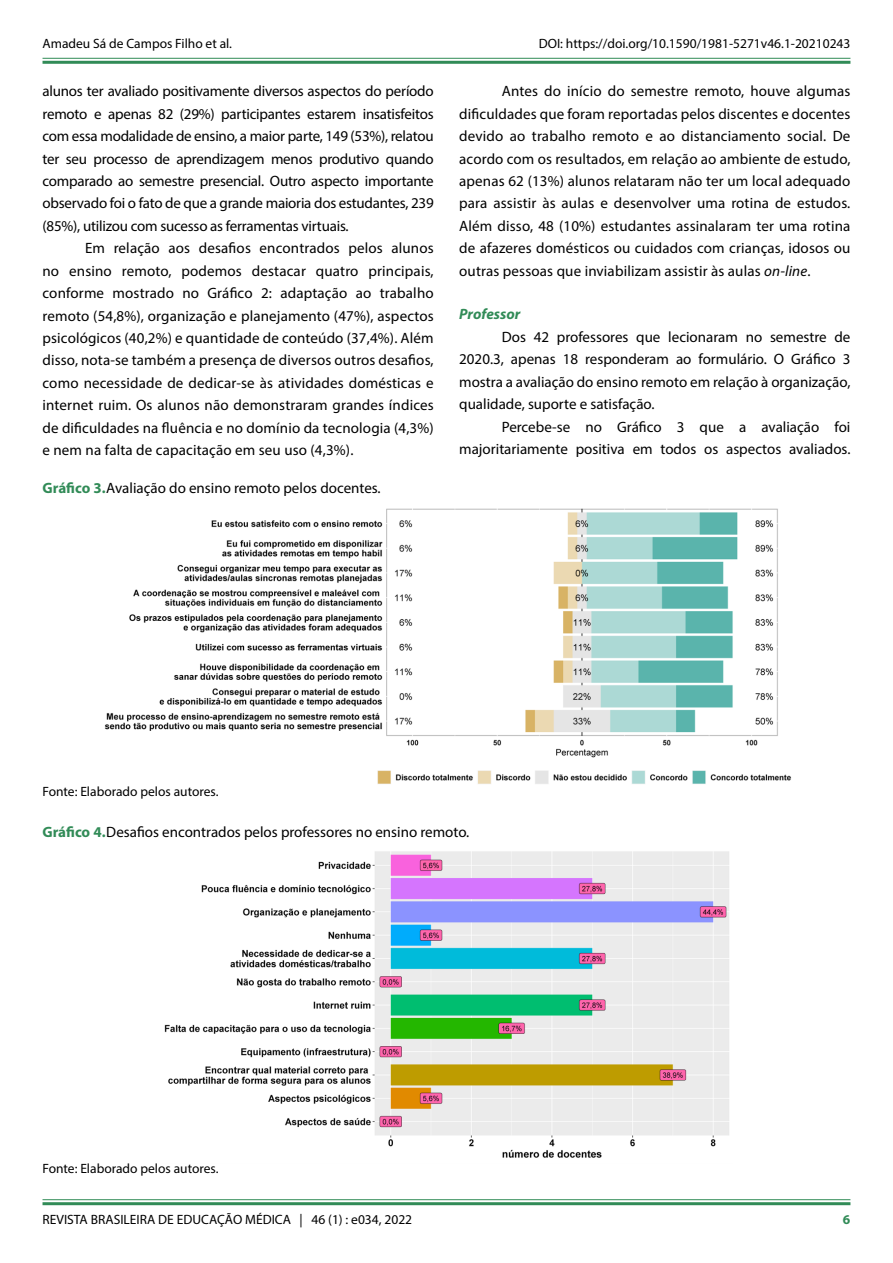
<style>
.page{position:relative;width:893px;height:1263px;background:#fff}
.page>*{position:absolute;margin:0;border:0;box-sizing:border-box;transform-origin:0 0}
.t1{font:15px/22.5px "Myriad Pro";color:#000;text-align:justify}
.t2{font:italic 700 15px "Myriad Pro";color:#318b57}
.t3{font:13.5px "Myriad Pro";color:#000}
.t4{font:700 13.5px "Myriad Pro";color:#318b57}
.s1{font-weight:700;color:#318b57}
.s2{font-style:italic}
</style>
<div class="page">
<hr style="left:43px;top:1199px;width:807px;height:1px;background:#318b57">
<hr style="left:43px;top:1202px;width:807px;height:3px;background:#318b57">
<hr style="left:43px;top:58px;width:807px;height:1px;background:#318b57">
<hr style="left:43px;top:61px;width:807px;height:3px;background:#318b57">
<img style="left:105px;top:508px;width:686px;height:276px">
<img style="left:164px;top:851px;width:565px;height:307px">
<p class="t3" style="left:43px;top:35px;width:191px">Amadeu Sá de Campos Filho et al.</p>
<p class="t3" style="left:539px;top:35px;width:313px">DOI: https://doi.org/10.1590/1981-5271v46.1-20210243</p>
<p class="t1" style="left:43px;top:80px;width:393px">alunos ter avaliado positivamente diversos aspectos do período remoto e apenas 82 (29%) participantes estarem insatisfeitos com essa modalidade de ensino, a maior parte, 149 (53%), relatou ter seu processo de aprendizagem menos produtivo quando comparado ao semestre presencial. Outro aspecto importante observado foi o fato de que a grande maioria dos estudantes, 239 (85%), utilizou com sucesso as ferramentas virtuais.</p>
<p class="t1" style="left:43px;top:237px;width:393px;text-indent:43px">Em relação aos desafios encontrados pelos alunos no ensino remoto, podemos destacar quatro principais, conforme mostrado no Gráfico 2: adaptação ao trabalho remoto (54,8%), organização e planejamento (47%), aspectos psicológicos (40,2%) e quantidade de conteúdo (37,4%). Além disso, nota-se também a presença de diversos outros desafios, como necessidade de dedicar-se às atividades domésticas e internet ruim. Os alunos não demonstraram grandes índices de dificuldades na fluência e no domínio da tecnologia (4,3%) e nem na falta de capacitação em seu uso (4,3%).</p>
<p class="t1" style="left:43px;top:477px;width:340px"><span class="s1">Gráfico 3.</span>Avaliação do ensino remoto pelos docentes.</p>
<p class="t1" style="left:459px;top:80px;width:393px;text-indent:43px">Antes do início do semestre remoto, houve algumas dificuldades que foram reportadas pelos discentes e docentes devido ao trabalho remoto e ao distanciamento social. De acordo com os resultados, em relação ao ambiente de estudo, apenas 62 (13%) alunos relataram não ter um local adequado para assistir às aulas e desenvolver uma rotina de estudos.<br>Além disso, 48 (10%) estudantes assinalaram ter uma rotina de afazeres domésticos ou cuidados com crianças, idosos ou outras pessoas que inviabilizam assistir às aulas <span class="s2">on-line</span>.</p>
<p class="t2" style="left:459px;top:305px;width:63px">Professor</p>
<p class="t1" style="left:459px;top:325px;width:393px;text-indent:43px">Dos 42 professores que lecionaram no semestre de 2020.3, apenas 18 responderam ao formulário. O Gráfico 3 mostra a avaliação do ensino remoto em relação à organização, qualidade, suporte e satisfação.</p>
<p class="t1" style="left:459px;top:415px;width:393px;text-align:right">Percebe-se no Gráfico 3 que a avaliação foi majoritariamente positiva em todos os aspectos avaliados.</p>
<p class="t3" style="left:43px;top:783px;width:178px">Fonte: Elaborado pelos autores.</p>
<p class="t1" style="left:43px;top:820px;width:428px"><span class="s1">Gráfico 4.</span>Desafios encontrados pelos professores no ensino remoto.</p>
<p class="t3" style="left:43px;top:1160px;width:178px">Fonte: Elaborado pelos autores.</p>
<p class="t3" style="left:43px;top:1211px;width:371px">REVISTA BRASILEIRA DE EDUCAÇÃO MÉDICA | 46 (1) : e034, 2022</p>
<p class="t4" style="left:843px;top:1210px;width:9px">6</p>
</div>
